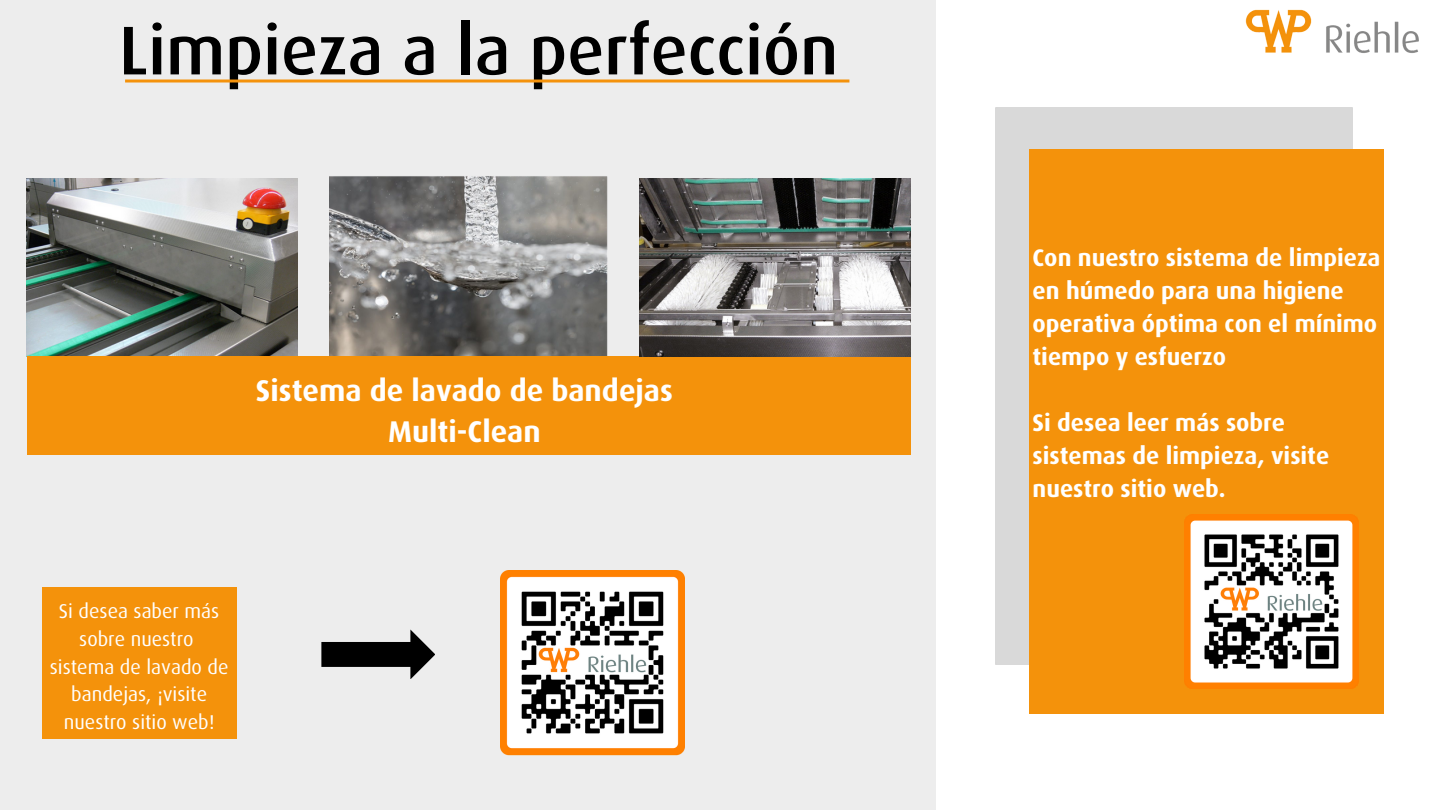
<style>
.page{position:relative;width:1440px;height:810px;background:#fff}
.page>*{position:absolute;margin:0;border:0;box-sizing:border-box;transform-origin:0 0}
.t1{font:500 69px "Dax Pro";color:#000}
.t2{font:700 30px "Dax Pro";color:#fff}
.t3{font:700 24px/33px "Dax Pro";color:#fff}
.t4{font:20px/27.8px "Dax Pro";color:#fff;text-align:center}
</style>
<div class="page">
<div style="left:0;top:0;width:936px;height:810px;background:#ededed"></div>
<div style="left:995px;top:107px;width:357px;height:558px;background:#d9d9d9"></div>
<div style="left:1030px;top:149px;width:354px;height:564px;background:#f4920b"></div>
<img style="left:27px;top:179px;width:271px;height:177px">
<img style="left:329px;top:176px;width:279px;height:180px">
<div style="left:27px;top:356px;width:883px;height:99px;background:#f4920b"></div>
<img style="left:1245px;top:9px;width:174px;height:44px">
<hr style="left:125px;top:80px;width:724px;height:2px;background:#f4920b">
<div style="left:42px;top:587px;width:195px;height:152px;background:#f4920b"></div>
<svg style="left:321px;top:629px;width:114px;height:50px;background:#767676"></svg>
<img style="left:639px;top:179px;width:271px;height:177px">
<img style="left:500px;top:571px;width:184px;height:186px">
<img style="left:1185px;top:515px;width:174px;height:174px">
<p class="t1" style="left:119px;top:-15px;width:721px">Limpieza a la perfección</p>
<p class="t2" style="left:256px;top:362px;width:419px">Sistema de lavado de bandejas</p>
<p class="t2" style="left:388px;top:403px;width:154px">Multi-Clean</p>
<p class="t4" style="left:59px;top:594px;width:162px">Si desea saber más sobre nuestro</p>
<p class="t4" style="left:50px;top:649px;width:180px">sistema de lavado de bandejas, ¡visite nuestro sitio web!</p>
<p class="t3" style="left:1033px;top:237px;width:350px">Con nuestro sistema de limpieza en húmedo para una higiene operativa óptima con el mínimo tiempo y esfuerzo</p>
<p class="t3" style="left:1033px;top:402px;width:298px">Si desea leer más sobre sistemas de limpieza, visite nuestro sitio web.</p>
</div>
